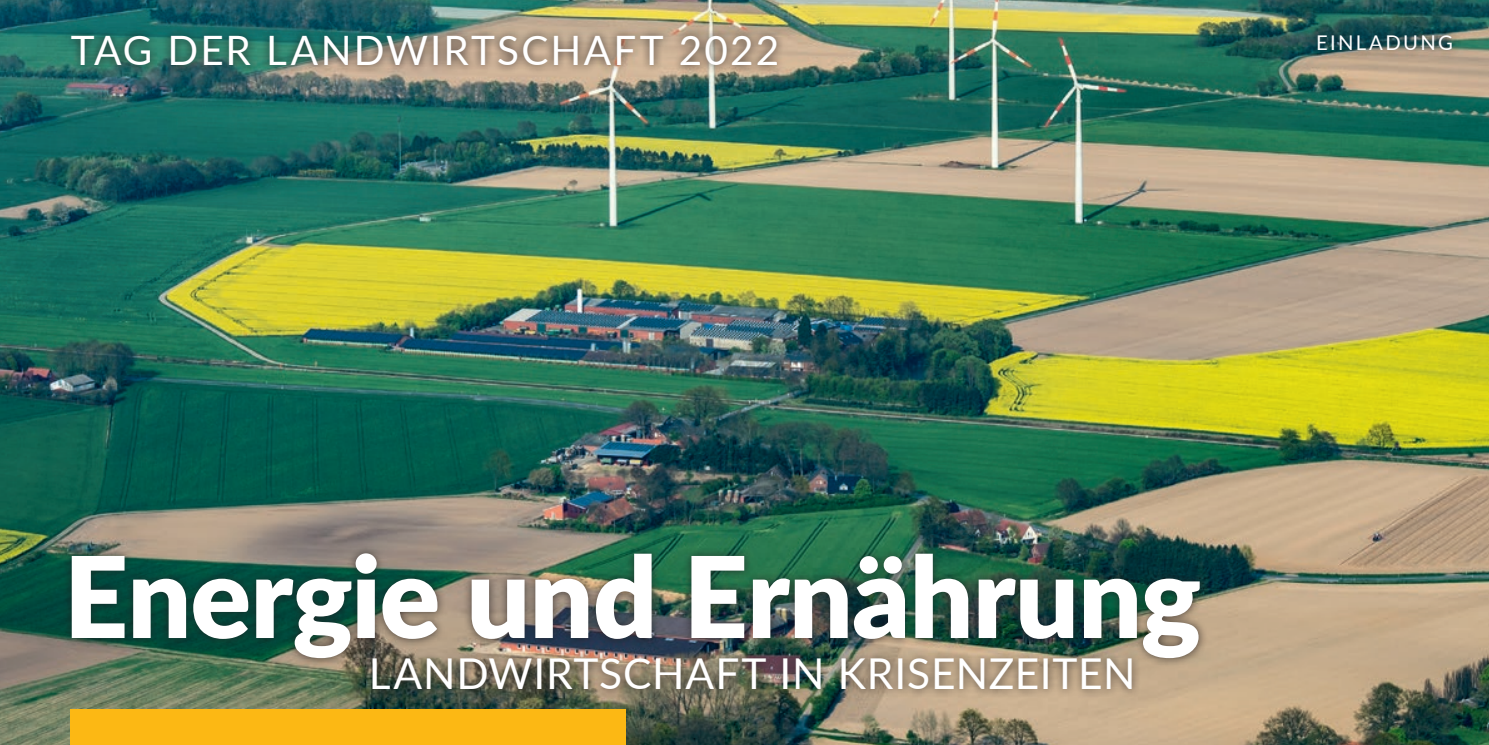
<style>
.page{position:relative;width:1489px;height:745px;background:#fff}
.page>*{position:absolute;margin:0;border:0;box-sizing:border-box;transform-origin:0 0}
.t1{font:800 112.5px "Lato";letter-spacing:-.01em;color:#fff}
.t2{font:42.5px "Lato";letter-spacing:.02em;color:#fff}
.t3{font:40.5px "Lato";letter-spacing:.055em;color:#fff}
.t4{font:20.25px "Lato";letter-spacing:.115em;color:#fff}
</style>
<div class="page">
<img style="left:0;top:0;width:1488px;height:744px">
<div style="left:62px;top:544px;width:1147px;height:122px;background:#231f20;opacity:.75"></div>
<div style="left:363px;top:650px;width:777px;height:47px;background:#231f20;opacity:.75"></div>
<div style="left:1308px;top:26px;width:152px;height:33px;background:#231f20;opacity:.75"></div>
<div style="left:71px;top:709px;width:555px;height:35px;background:#fcb814"></div>
<div style="left:63px;top:27px;width:722px;height:47px;background:#231f20;opacity:.92"></div>
<p class="t3" style="left:71px;top:21px;width:710px">TAG DER LANDWIRTSCHAFT 2022</p>
<p class="t4" style="left:1316px;top:28px;width:138px">EINLADUNG</p>
<h1 class="t1" style="left:64px;top:512px;width:1138px">Energie und Ernährung</h1>
<p class="t2" style="left:369px;top:642px;width:768px">LANDWIRTSCHAFT IN KRISENZEITEN</p>
</div>
